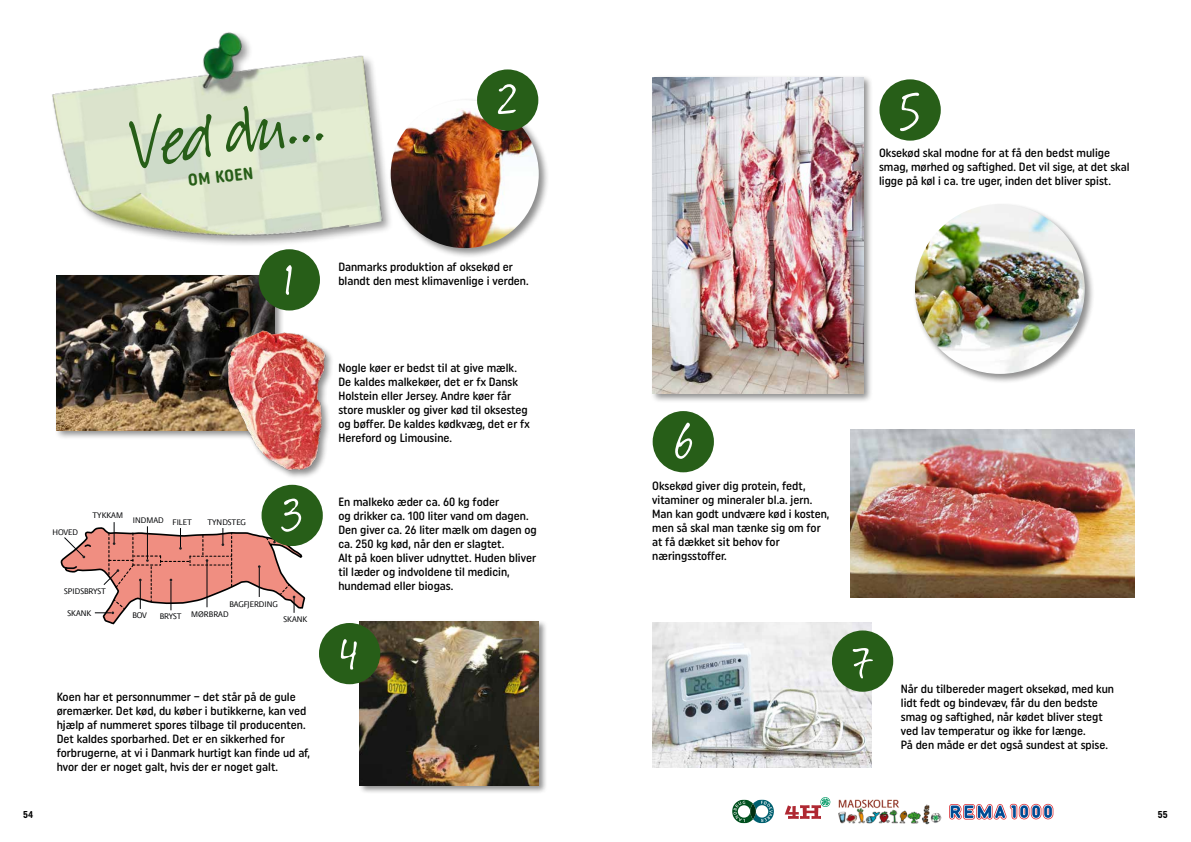
<style>
.page{position:relative;width:1191px;height:842px;background:#fff}
.page>*{position:absolute;margin:0;border:0;box-sizing:border-box;transform-origin:0 0}
.t1{font:83.4px "Suomi Hand Script";color:#275e18}
.t2{font:58.4px "Suomi Hand Script";color:#fff}
.t3{font:700 17px "Uniform Rounded Condensed";color:#275e18}
.t4{font:500 12px/14px "Uniform Rounded Condensed";color:#000}
.t5{font:700 10px "Uniform Rounded Condensed";color:#000}
.t6{font:8.7px "LF Press Sans";color:#000204}
</style>
<div class="page">
<div style="left:358px;top:619px;width:189px;height:175px;background:#000;opacity:.45"></div>
<img style="left:360px;top:621px;width:179px;height:164px">
<div style="left:55px;top:274px;width:229px;height:166px;background:#000;opacity:.45"></div>
<img style="left:57px;top:275px;width:217px;height:155px">
<img style="left:652px;top:623px;width:220px;height:144px">
<img style="left:52px;top:32px;width:336px;height:242px">
<svg style="left:60px;top:522px;width:246px;height:103px"></svg>
<div style="left:227px;top:330px;width:107px;height:150px;background:#000;opacity:.45"></div>
<img style="left:217px;top:322px;width:113px;height:158px">
<div style="left:388px;top:98px;width:161px;height:161px;background:#000;opacity:.45"></div>
<img style="left:391px;top:100px;width:148px;height:148px;border-radius:74px">
<div style="left:650px;top:75px;width:223px;height:328px;background:#000;opacity:.45"></div>
<img style="left:652px;top:77px;width:211px;height:316px">
<div style="left:913px;top:202px;width:181px;height:182px;background:#000;opacity:.45"></div>
<img style="left:915px;top:204px;width:169px;height:170px;border-radius:85px">
<div style="left:879px;top:79px;width:61px;height:62px;background:#275e18;border-radius:50%"></div>
<div style="left:319px;top:623px;width:61px;height:61px;background:#275e18;border-radius:50%"></div>
<div style="left:261px;top:485px;width:62px;height:61px;background:#275e18;border-radius:50%"></div>
<div style="left:477px;top:69px;width:61px;height:62px;background:#275e18;border-radius:50%"></div>
<div style="left:259px;top:249px;width:61px;height:61px;background:#275e18;border-radius:50%"></div>
<div style="left:832px;top:630px;width:61px;height:62px;background:#275e18;border-radius:50%"></div>
<div style="left:652px;top:411px;width:62px;height:61px;background:#275e18;border-radius:50%"></div>
<img style="left:850px;top:430px;width:284px;height:168px">
<img style="left:838px;top:799px;width:103px;height:26px">
<svg style="left:732px;top:799px;width:42px;height:24px"></svg>
<svg style="left:949px;top:804px;width:103px;height:16px"></svg>
<svg style="left:784px;top:797px;width:46px;height:22px"></svg>
<h1 class="t1" style="left:126px;top:102px;width:197px;rotate:-7deg">Ved du ...</h1>
<h3 class="t3" style="left:187px;top:170px;width:67px;rotate:-7deg">OM KOEN</h3>
<h2 class="t2" style="left:498px;top:70px;width:21px">2</h2>
<h2 class="t2" style="left:284px;top:251px;width:12px">1</h2>
<p class="t6" style="left:52px;top:527px;width:27px">HOVED</p>
<p class="t6" style="left:92px;top:510px;width:32px">TYKKAM</p>
<p class="t6" style="left:133px;top:515px;width:60px">INDMAD FILET</p>
<p class="t6" style="left:207px;top:517px;width:40px">TYNDSTEG</p>
<h2 class="t2" style="left:283px;top:486px;width:20px">3</h2>
<p class="t6" style="left:64px;top:586px;width:43px">SPIDSBRYST</p>
<p class="t6" style="left:67px;top:608px;width:25px">SKANK</p>
<p class="t6" style="left:229px;top:599px;width:50px">BAGFJERDING</p>
<p class="t6" style="left:191px;top:609px;width:39px">MØRBRAD</p>
<p class="t6" style="left:132px;top:610px;width:16px">BOV</p>
<p class="t6" style="left:160px;top:611px;width:23px">BRYST</p>
<p class="t6" style="left:284px;top:614px;width:25px">SKANK</p>
<p class="t4" style="left:338px;top:259px;width:192px">Danmarks produktion af oksekød er blandt den mest klimavenlige i verden.</p>
<p class="t4" style="left:338px;top:360px;width:193px">Nogle køer er bedst til at give mælk.<br>De kaldes malkekøer, det er fx Dansk Holstein eller Jersey. Andre køer får store muskler og giver kød til oksesteg og bøffer. De kaldes kødkvæg, det er fx Hereford og Limousine.</p>
<p class="t4" style="left:338px;top:495px;width:200px">En malkeko æder ca. 60 kg foder<br>og drikker ca. 100 liter vand om dagen.<br>Den giver ca. 26 liter mælk om dagen og ca. 250 kg kød, når den er slagtet.<br>Alt på koen bliver udnyttet. Huden bliver til læder og indvoldene til medicin, hundemad eller biogas.</p>
<h2 class="t2" style="left:340px;top:624px;width:20px">4</h2>
<h2 class="t2" style="left:899px;top:78px;width:23px">5</h2>
<p class="t4" style="left:879px;top:146px;width:252px">Oksekød skal modne for at få den bedst mulige smag, mørhed og saftighed. Det vil sige, at det skal ligge på køl i ca. tre uger, inden det bliver spist.</p>
<h2 class="t2" style="left:675px;top:414px;width:18px">6</h2>
<p class="t4" style="left:652px;top:479px;width:179px">Oksekød giver dig protein, fedt, vitaminer og mineraler bl.a. jern.<br>Man kan godt undvære kød i kosten, men så skal man tænke sig om for at få dækket sit behov for næringsstoffer.</p>
<h2 class="t2" style="left:852px;top:634px;width:21px">7</h2>
<p class="t4" style="left:57px;top:689px;width:255px">Koen har et personnummer – det står på de gule øremærker. Det kød, du køber i butikkerne, kan ved hjælp af nummeret spores tilbage til producenten.<br>Det kaldes sporbarhed. Det er en sikkerhed for forbrugerne, at vi i Danmark hurtigt kan finde ud af, hvor der er noget galt, hvis der er noget galt.</p>
<p class="t4" style="left:901px;top:682px;width:215px">Når du tilbereder magert oksekød, med kun lidt fedt og bindevæv, får du den bedste smag og saftighed, når kødet bliver stegt ved lav temperatur og ikke for længe.<br>På den måde er det også sundest at spise.</p>
<p class="t5" style="left:23px;top:808px;width:12px">54</p>
<p class="t5" style="left:1157px;top:808px;width:11px">55</p>
</div>
